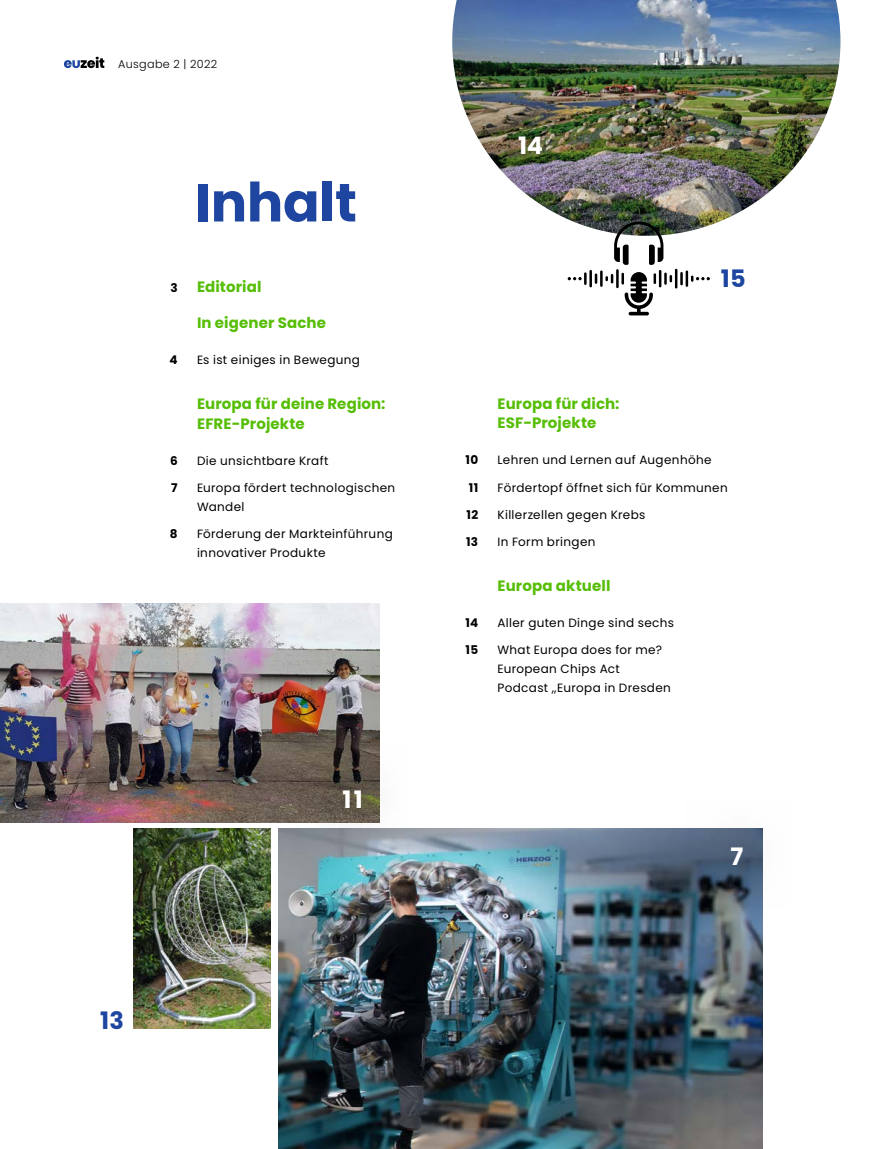
<style>
.page{position:relative;width:893px;height:1149px;background:#fff}
.page>*{position:absolute;margin:0;border:0;box-sizing:border-box;transform-origin:0 0}
.t1{font:700 54px "Poppins";letter-spacing:-.005em;color:#1e46a1}
.t2{font:700 24px "Poppins";color:#fff}
.t3{font:700 24px "Poppins";color:#1e46a1}
.t4{font:700 15px/19.5px "Poppins";letter-spacing:.01em;color:#56be06}
.t5{font:12px/18.8px "Poppins";letter-spacing:.03em;color:#000}
.t6{font:700 12px "Poppins";letter-spacing:.03em;color:#000}
.t7{font:300 11.25px "Poppins";letter-spacing:.025em;color:#000}
</style>
<div class="page">
<svg style="left:64px;top:57px;width:40px;height:11px"></svg>
<img style="left:278px;top:828px;width:485px;height:320px">
<svg style="left:685px;top:828px;width:78px;height:79px;background:#45576c"></svg>
<img style="left:0;top:603px;width:380px;height:218px">
<svg style="left:296px;top:742px;width:114px;height:112px"></svg>
<img style="left:133px;top:828px;width:137px;height:200px">
<img style="left:452px;top:0;width:388px;height:232px">
<hr style="left:589px;top:270px;width:3px;height:17px;background:#000">
<svg style="left:595px;top:273px;width:2px;height:11px"></svg>
<hr style="left:600px;top:270px;width:3px;height:17px;background:#000">
<svg style="left:568px;top:272px;width:19px;height:13px"></svg>
<svg style="left:605px;top:221px;width:105px;height:94px"></svg>
<p class="t7" style="left:118px;top:58px;width:101px">Ausgabe 2 | 2022</p>
<h1 class="t1" style="left:195px;top:171px;width:164px">Inhalt</h1>
<p class="t6" style="left:171px;top:281px;width:9px">3</p>
<p class="t4" style="left:197px;top:277px;width:66px">Editorial</p>
<p class="t4" style="left:197px;top:313px;width:131px">In eigener Sache</p>
<p class="t6" style="left:170px;top:353px;width:10px">4</p>
<p class="t5" style="left:197px;top:350px;width:165px">Es ist einiges in Bewegung</p>
<p class="t4" style="left:197px;top:394px;width:190px">Europa für deine Region:<br>EFRE-Projekte</p>
<p class="t6" style="left:170px;top:453px;width:9px">6</p>
<p class="t5" style="left:197px;top:451px;width:133px">Die unsichtbare Kraft</p>
<p class="t6" style="left:171px;top:480px;width:8px">7</p>
<p class="t5" style="left:197px;top:478px;width:200px">Europa fördert technologischen<br>Wandel</p>
<p class="t6" style="left:170px;top:526px;width:9px">8</p>
<p class="t5" style="left:197px;top:524px;width:197px">Förderung der Markteinführung innovativer Produkte</p>
<h2 class="t3" style="left:100px;top:1006px;width:25px">13</h2>
<h2 class="t2" style="left:342px;top:785px;width:22px">11</h2>
<h2 class="t2" style="left:518px;top:132px;width:27px">14</h2>
<p class="t4" style="left:497px;top:394px;width:124px">Europa für dich:<br>ESF-Projekte</p>
<h2 class="t3" style="left:721px;top:264px;width:26px">15</h2>
<p class="t6" style="left:465px;top:453px;width:14px">10</p>
<p class="t5" style="left:497px;top:450px;width:216px">Lehren und Lernen auf Augenhöhe</p>
<p class="t6" style="left:469px;top:480px;width:11px">11</p>
<p class="t5" style="left:497px;top:478px;width:232px">Fördertopf öffnet sich für Kommunen</p>
<p class="t6" style="left:466px;top:507px;width:13px">12</p>
<p class="t5" style="left:497px;top:505px;width:149px">Killerzellen gegen Krebs</p>
<p class="t6" style="left:466px;top:534px;width:14px">13</p>
<p class="t5" style="left:497px;top:532px;width:100px">In Form bringen</p>
<p class="t4" style="left:497px;top:576px;width:115px">Europa aktuell</p>
<p class="t6" style="left:465px;top:615px;width:14px">14</p>
<p class="t5" style="left:497px;top:613px;width:178px">Aller guten Dinge sind sechs</p>
<p class="t6" style="left:466px;top:642px;width:14px">15</p>
<p class="t5" style="left:497px;top:640px;width:166px">What Europa does for me?</p>
<p class="t5" style="left:497px;top:659px;width:124px">European Chips Act</p>
<p class="t5" style="left:497px;top:678px;width:175px">Podcast „Europa in Dresden</p>
<h2 class="t2" style="left:731px;top:842px;width:14px">7</h2>
</div>
